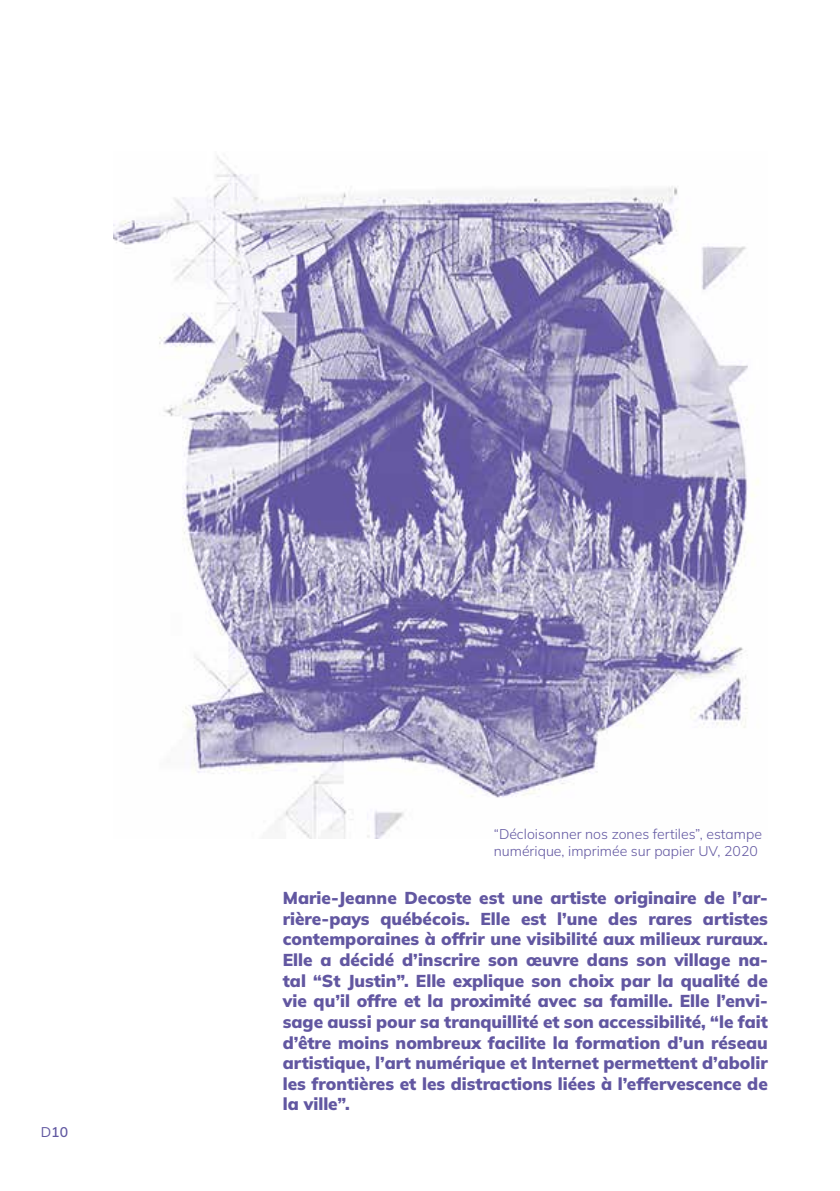
<style>
.page{position:relative;width:840px;height:1191px;background:#fff}
.page>*{position:absolute;margin:0;border:0;box-sizing:border-box;transform-origin:0 0}
.t1{font:900 17.2px/20.6px "Mulish";color:#6257a1;text-align:justify}
.t2{font:300 14px/16.8px "Mulish";color:#6257a1}
.t3{font:600 14px "Mulish";color:#6158a1}
.s1{font-weight:400}
</style>
<div class="page">
<img style="left:113px;top:156px;width:646px;height:683px">
<p class="t3" style="left:41px;top:1122px;width:29px"><span class="s1">D</span>10</p>
<p class="t2" style="left:493px;top:825px;width:269px">“Décloisonner nos zones fertiles”, estampe numérique, imprimée sur papier UV, 2020</p>
<p class="t1" style="left:282px;top:887px;width:486px">Marie-Jeanne Decoste est une artiste originaire de l’ar&shy;rière-pays québécois. Elle est l’une des rares artistes contemporaines à offrir une visibilité aux milieux ruraux.<br>Elle a décidé d’inscrire son œuvre dans son village na&shy;tal “St Justin”. Elle explique son choix par la qualité de vie qu’il offre et la proximité avec sa famille. Elle l’envi&shy;sage aussi pour sa tranquillité et son accessibilité, “le fait d’être moins nombreux facilite la formation d’un réseau artistique, l’art numérique et Internet permettent d’abolir les frontières et les distractions liées à l’effervescence de la ville”.</p>
</div>
